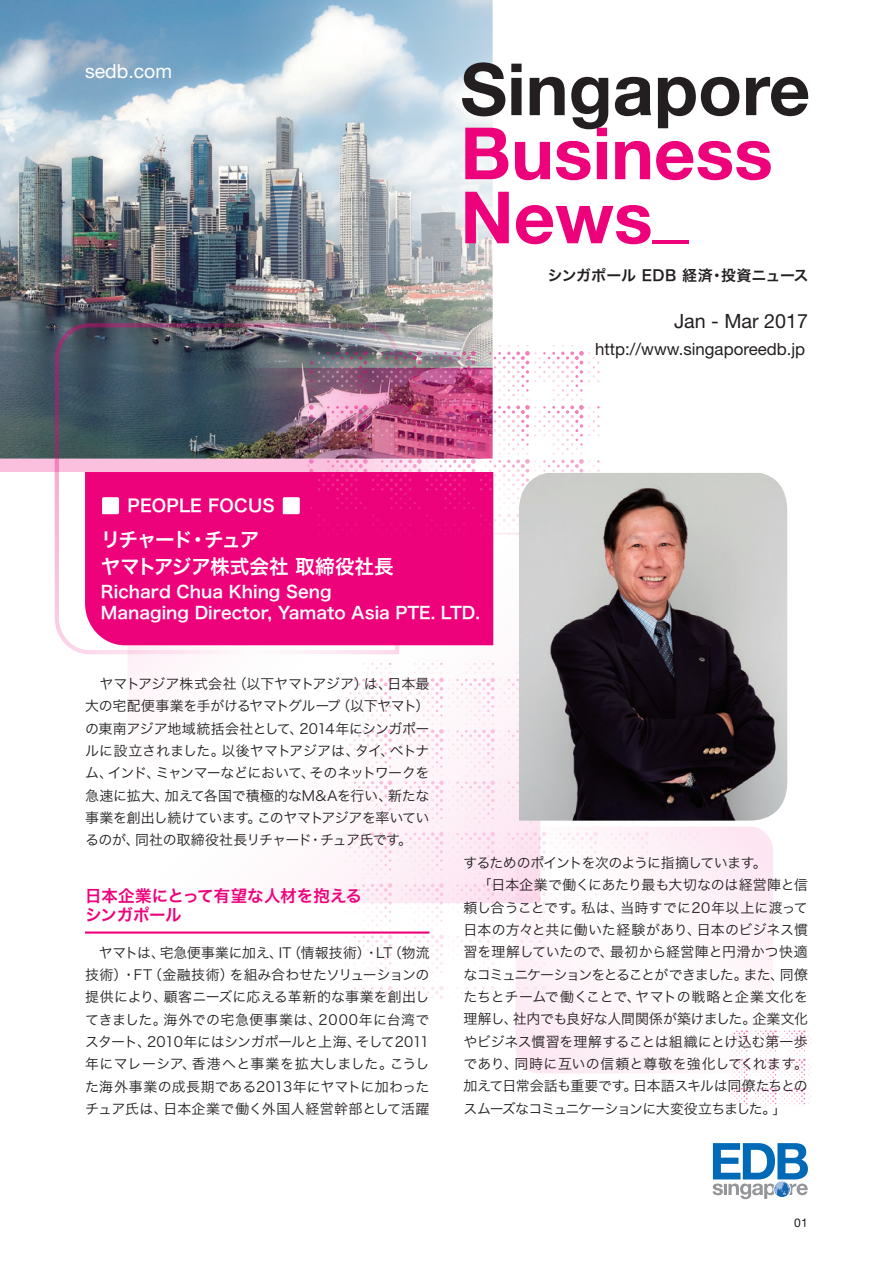
<style>
.page{position:relative;width:893px;height:1263px;background:#fff}
.page>*{position:absolute;margin:0;border:0;box-sizing:border-box;transform-origin:0 0}
.Nibs_Bodytext_No_Ind{font:700 72.15px/64.1px "Helvetica Neue LT Std";color:#ed027c}
.title-L{font:19.8px "Hira Kaku Pro W6";letter-spacing:-.005em;color:#fff}
.title-L-2{font:19.8px "Hira Kaku Pro W6";letter-spacing:-.085em;color:#fff}
.t1{font:19.65px "Helvetica Neue";color:#231f20}
.t2{font:19.5px "Helvetica Neue";color:#fff}
.t3{font:17.25px "Hira Kaku Pro W6";letter-spacing:.01em;color:#fff}
.title-L-3{font:16.8px "Hira Kaku Pro W6";color:#fff}
.Nibs_Bodytext_No_Ind-2{font:16.8px "Helvetica Neue";color:#231f20}
.title-m{font:16.5px/19.2px "Hira Kaku Pro W6";letter-spacing:-.01em;color:#ed027c}
.t4{font:15px "Hira Kaku Pro W6";letter-spacing:-.005em;color:#231f20}
.body-Section{font:13.95px/22.4px "Hira Kaku Pro W3";letter-spacing:-.04em;color:#231f20;text-align:justify}
.title-m-2{font:13.95px/22.4px "Hira Kaku Pro W3";letter-spacing:-.025em;color:#231f20;text-align:justify}
.title-m-3{font:13.95px "Hira Kaku Pro W3";letter-spacing:-.05em;color:#231f20}
.t5{font:12px "Helvetica Neue";color:#231f20}
.s1{color:#231f20}
</style>
<div class="page">
<img style="left:0;top:0;width:493px;height:472px">
<svg style="left:128px;top:656px;width:180px;height:247px"></svg>
<svg style="left:516px;top:826px;width:257px;height:247px;fill:#fef2f8"></svg>
<svg style="left:731px;top:1030px;width:80px;height:76px"></svg>
<svg style="left:53px;top:322px;width:348px;height:334px;background:#aa4581"></svg>
<svg style="left:308px;top:345px;width:391px;height:656px"></svg>
<svg style="left:713px;top:1143px;width:95px;height:56px"></svg>
<svg style="left:283px;top:497px;width:17px;height:17px"></svg>
<svg style="left:102px;top:497px;width:17px;height:17px"></svg>
<hr style="left:85px;top:931px;width:344px;height:3px;background:#ed027c">
<img style="left:519px;top:473px;width:268px;height:348px">
<p class="t2" style="left:85px;top:60px;width:89px">sedb.com</p>
<p class="t3" style="left:128px;top:490px;width:149px">PEOPLE FOCUS</p>
<p class="Nibs_Bodytext_No_Ind" style="left:460px;top:56px;width:351px"><span class="s1">Singapore<br></span>Business<br>News_</p>
<p class="t4" style="left:547px;top:262px;width:262px">シンガポール EDB 経済・投資ニュース</p>
<p class="t1" style="left:674px;top:310px;width:135px">Jan - Mar 2017</p>
<p class="Nibs_Bodytext_No_Ind-2" style="left:595px;top:339px;width:211px">http://www.singaporeedb.jp</p>
<p class="title-L-2" style="left:101px;top:522px;width:160px">リチャード・チュア</p>
<p class="title-L" style="left:101px;top:549px;width:294px">ヤマトアジア株式会社 取締役社長</p>
<p class="title-L-3" style="left:101px;top:577px;width:232px">Richard Chua Khing Seng</p>
<p class="title-L-3" style="left:101px;top:597px;width:380px">Managing Director, Yamato Asia PTE. LTD.</p>
<p class="body-Section" style="left:85px;top:672px;width:346px">　ヤマトアジア株式会社（以下ヤマトアジア）は、日本最大の宅配便事業を手がけるヤマトグループ（以下ヤマト）の東南アジア地域統括会社として、2014年にシンガポールに設立されました。以後ヤマトアジアは、タイ、ベトナム、インド、ミャンマーなどにおいて、そのネットワークを急速に拡大、加えて各国で積極的なM&amp;Aを行い、新たな事業を創出し続けています。このヤマトアジアを率いているのが、同社の取締役社長リチャード・チュア氏です。</p>
<p class="title-m" style="left:85px;top:885px;width:279px">日本企業にとって有望な人材を抱えるシンガポール</p>
<p class="title-m-2" style="left:85px;top:940px;width:346px;text-indent:14px">ヤマトは、宅急便事業に加え、IT（情報技術）・LT（物流技術）・FT（金融技術）を組み合わせたソリューションの提供により、顧客ニーズに応える革新的な事業を創出してきました。海外での宅急便事業は、2000年に台湾でスタート、2010年にはシンガポールと上海、そして2011年にマレーシア、香港へと事業を拡大しました。こうした海外事業の成長期である2013年にヤマトに加わったチュア氏は、日本企業で働く外国人経営幹部として活躍</p>
<p class="title-m-3" style="left:463px;top:850px;width:305px">するためのポイントを次のように指摘しています。</p>
<p class="body-Section" style="left:463px;top:873px;width:346px">　「日本企業で働くにあたり最も大切なのは経営陣と信頼し合うことです。私は、当時すでに20年以上に渡って日本の方々と共に働いた経験があり、日本のビジネス慣習を理解していたので、最初から経営陣と円滑かつ快適なコミュニケーションをとることができました。また、同僚たちとチームで働くことで、ヤマトの戦略と企業文化を理解し、社内でも良好な人間関係が築けました。企業文化やビジネス慣習を理解することは組織にとけ込む第一歩であり、同時に互いの信頼と尊敬を強化してくれます。加えて日常会話も重要です。日本語スキルは同僚たちとのスムーズなコミュニケーションに大変役立ちました。」</p>
<p class="t5" style="left:794px;top:1215px;width:15px">01</p>
</div>
